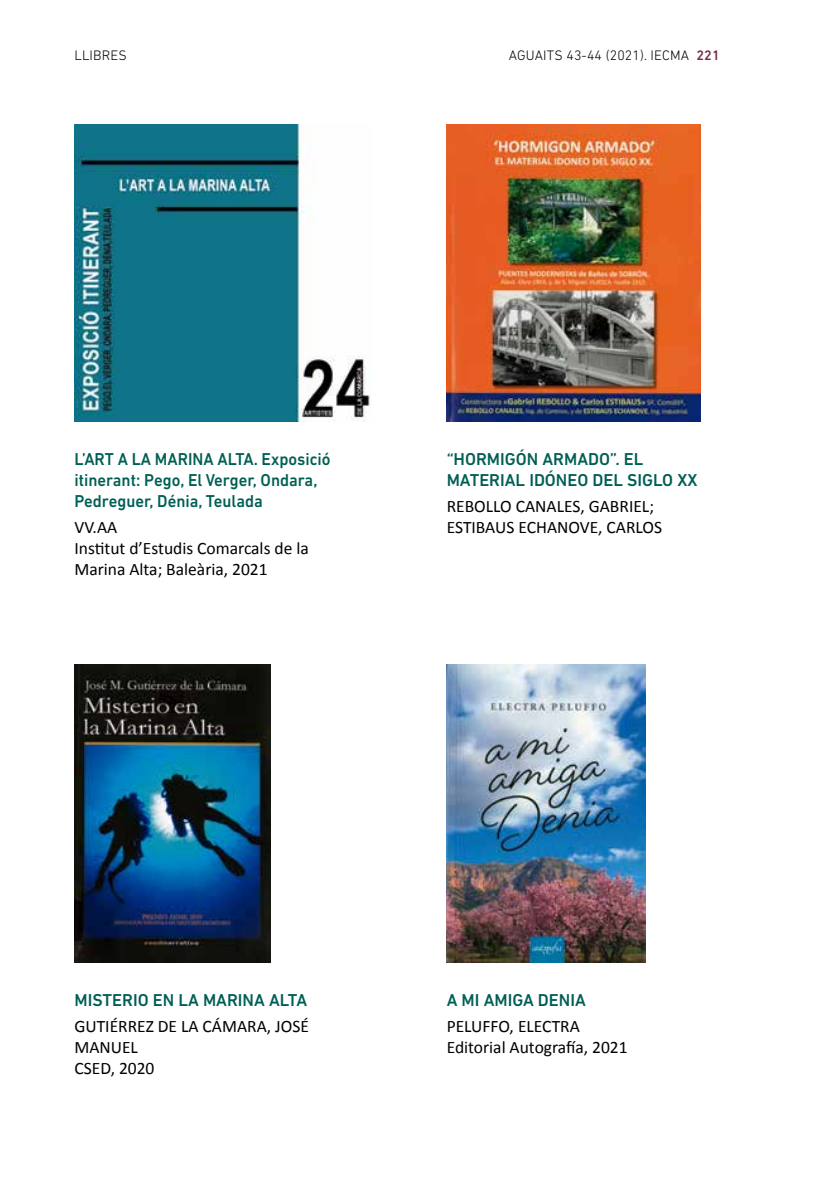
<style>
.page{position:relative;width:819px;height:1191px;background:#fff}
.page>*{position:absolute;margin:0;border:0;box-sizing:border-box;transform-origin:0 0}
.t1{font:17.5px/21px "Calibri";color:#000}
.t2{font:500 17.5px/21px "DIN Next LT Pro";color:#005f54;scale:.95 1}
.t3{font:500 17.5px/21px "DIN Next LT Pro";color:#005f54}
.t4{font:300 14px "DIN Next LT Pro";letter-spacing:.01em;color:#000}
.s1{font-weight:500;color:#732d40}
</style>
<div class="page">
<img style="left:446px;top:124px;width:254px;height:298px">
<img style="left:74px;top:665px;width:196px;height:297px">
<img style="left:74px;top:124px;width:296px;height:298px">
<img style="left:446px;top:665px;width:199px;height:297px">
<p class="t4" style="left:74px;top:47px;width:54px">LLIBRES</p>
<p class="t4" style="left:509px;top:47px;width:212px">AGUAITS 43-44 (2021). IECMA <span class="s1">221</span></p>
<p class="t2" style="left:74px;top:448px;width:271px">L’ART A LA MARINA ALTA. Exposició itinerant: Pego, El Verger, Ondara,<br>Pedreguer, Dénia, Teulada</p>
<p class="t1" style="left:74px;top:516px;width:236px">VV.AA<br>Institut d’Estudis Comarcals de la<br>Marina Alta; Baleària, 2021</p>
<p class="t3" style="left:446px;top:448px;width:252px">“HORMIGÓN ARMADO”. EL<br>MATERIAL IDÓNEO DEL SIGLO XX</p>
<p class="t1" style="left:446px;top:495px;width:217px">REBOLLO CANALES, GABRIEL;<br>ESTIBAUS ECHANOVE, CARLOS</p>
<p class="t3" style="left:74px;top:989px;width:234px">MISTERIO EN LA MARINA ALTA</p>
<p class="t1" style="left:74px;top:1015px;width:236px">GUTIÉRREZ DE LA CÁMARA, JOSÉ<br>MANUEL<br>CSED, 2020</p>
<p class="t3" style="left:446px;top:989px;width:141px">A MI AMIGA DENIA</p>
<p class="t1" style="left:446px;top:1015px;width:182px">PELUFFO, ELECTRA<br>Editorial Autografía, 2021</p>
</div>
